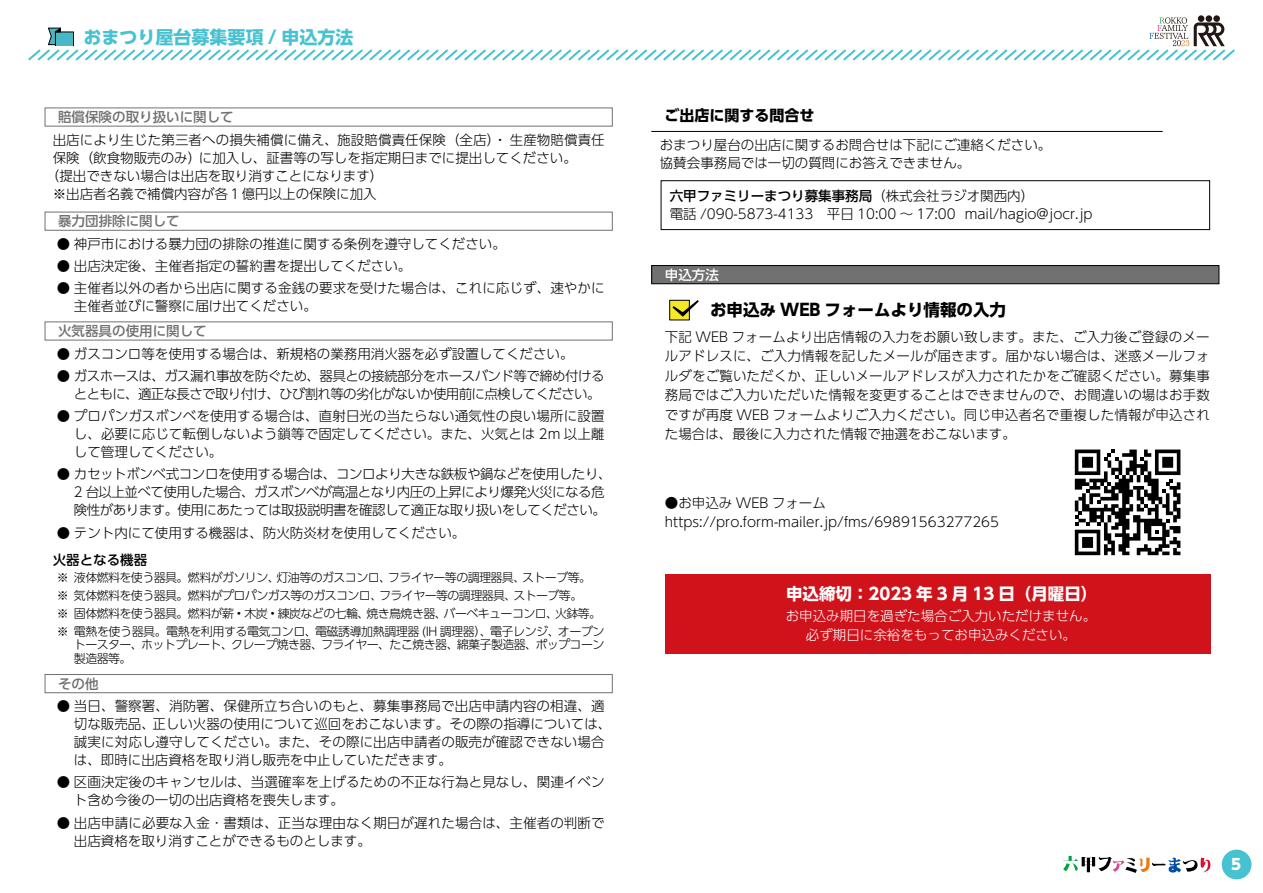
<style>
.page{position:relative;width:1263px;height:893px;background:#fff}
.page>*{position:absolute;margin:0;border:0;box-sizing:border-box;transform-origin:0 0}
.t1{font:700 18px "UD Shin Go Pro";color:#47c2d1}
.t2{font:700 16.5px "UD Shin Go Pro";color:#fff}
.t3{font:700 16.5px "UD Shin Go Pro";color:#000}
.t4{font:700 15px "UD Shin Go Pro";color:#000}
.t5{font:800 15px "UD Shin Go Pro";color:#fff}
.t6{font:300 13.5px/18px "UD Shin Go Pro";color:#000}
.t7{font:300 13.5px/18px "UD Shin Go Pro";letter-spacing:-.04em;color:#000}
.t8{font:300 13.5px/19.5px "UD Shin Go Pro";color:#fff;text-align:center}
.t9{font:500 13.5px "UD Shin Go Pro";color:#727171}
.t10{font:500 13.5px "UD Shin Go Pro";color:#000}
.t11{font:500 13.5px "UD Shin Go Pro";color:#fff}
.t12{font:300 12px/17.7px "UD Shin Go Pro";letter-spacing:-.05em;color:#000}
.s1{font-weight:500}
</style>
<div class="page">
<svg style="left:1063px;top:856px;width:147px;height:17px"></svg>
<div style="left:1198px;top:15px;width:6px;height:7px;background:#221714;border-radius:50%"></div>
<div style="left:1222px;top:850px;width:29px;height:29px;background:#47c2d1;border-radius:50%"></div>
<div style="left:45px;top:321px;width:568px;height:19px;border:1px solid #727171"></div>
<hr style="left:651px;top:131px;width:512px;height:1px;background:#000">
<div style="left:661px;top:181px;width:549px;height:49px;border:1px solid #000"></div>
<svg style="left:28px;top:17px;width:1207px;height:43px"></svg>
<div style="left:652px;top:266px;width:567px;height:18px;background:#727171"></div>
<div style="left:651px;top:265px;width:568px;height:19px;border:1px solid #000"></div>
<div style="left:670px;top:300px;width:19px;height:20px;background:#f3e82a"></div>
<div style="left:669px;top:300px;width:21px;height:20px;border:1px solid #040000"></div>
<svg style="left:672px;top:300px;width:27px;height:17px"></svg>
<svg style="left:1075px;top:450px;width:105px;height:105px"></svg>
<div style="left:665px;top:574px;width:545px;height:79px;background:#d0121b"></div>
<div style="left:45px;top:212px;width:568px;height:19px;border:1px solid #727171"></div>
<div style="left:45px;top:674px;width:568px;height:19px;border:1px solid #727171"></div>
<h1 class="t1" style="left:83px;top:22px;width:271px">おまつり屋台募集要項 / 申込方法</h1>
<p class="t9" style="left:58px;top:106px;width:177px">賠償保険の取り扱いに関して</p>
<p class="t6" style="left:199px;top:130px;width:407px;text-indent:-146px">出店により生じた第三者への損失補償に備え、施設賠償責任保険（全店）・生産物賠償責任に加入し、証書等の写しを指定期日までに提出してください。</p>
<p class="t6" style="left:53px;top:148px;width:150px">保険（飲食物販売のみ）</p>
<p class="t6" style="left:46px;top:166px;width:339px">（提出できない場合は出店を取り消すことになります(</p>
<p class="t6" style="left:53px;top:184px;width:326px">※出店者名義で補償内容が各１億円以上の保険に加入</p>
<p class="t9" style="left:58px;top:210px;width:123px">暴力団排除に関して</p>
<p class="t6" style="left:57px;top:232px;width:549px;line-height:22.2px">⁃ 神戸市における暴力団の排除の推進に関する条例を遵守してください。<br>⁃ 出店決定後、主催者指定の誓約書を提出してください。<br>⁃ 主催者以外の者から出店に関する金銭の要求を受けた場合は、これに応じず、速やかに</p>
<p class="t6" style="left:74px;top:297px;width:244px">主催者並びに警察に届け出てください。</p>
<p class="t9" style="left:58px;top:320px;width:150px">火気器具の使用に関して</p>
<p class="t7" style="left:57px;top:342px;width:549px;line-height:22.2px">⁃ ガスコンロ等を使用する場合は、新規格の業務用消火器を必ず設置してください。<br>⁃ ガスホースは、ガス漏れ事故を防ぐため、器具との接続部分をホースバンド等で締め付ける</p>
<p class="t6" style="left:57px;top:382px;width:549px;line-height:22.2px;text-align:right">とともに、適正な長さで取り付け、ひび割れ等の劣化がないか使用前に点検してください。<br>⁃ プロパンガスボンベを使用する場合は、直射日光の当たらない通気性の良い場所に設置</p>
<p class="t6" style="left:74px;top:424px;width:532px">し、必要に応じて転倒しないよう鎖等で固定してください。また、火気とは 2m 以上離して管理してください。</p>
<p class="t7" style="left:74px;top:465px;width:539px;text-indent:-17px">⁃ カセットボンベ式コンロを使用する場合は、コンロより大きな鉄板や鍋などを使用したり、<br>2 台以上並べて使用した場合、ガスボンベが高温となり内圧の上昇により爆発火災になる危険性があります。使用にあたっては取扱説明書を確認して適正な取り扱いをしてください。</p>
<p class="t6" style="left:57px;top:523px;width:410px">⁃ テント内にて使用する機器は、防火防炎材を使用してください。</p>
<p class="t12" style="left:522px;top:568px;width:71px">ストーブ等。</p>
<p class="t10" style="left:53px;top:549px;width:96px">火器となる機器</p>
<p class="t12" style="left:57px;top:568px;width:224px">※ 液体燃料を使う器具。燃料がガソリン、</p>
<p class="t12" style="left:277px;top:568px;width:116px">灯油等のガスコンロ、</p>
<p class="t12" style="left:388px;top:568px;width:139px">フライヤー等の調理器具、</p>
<p class="t12" style="left:57px;top:586px;width:327px">※ 気体燃料を使う器具。燃料がプロパンガス等のガスコンロ、</p>
<p class="t12" style="left:513px;top:586px;width:71px">ストーブ等。</p>
<p class="t12" style="left:379px;top:586px;width:139px">フライヤー等の調理器具、</p>
<p class="t12" style="left:57px;top:604px;width:549px">※ 固体燃料を使う器具。燃料が薪 • 木炭 • 練炭などの七輪、<br>※ 電熱を使う器具。電熱を利用する電気コンロ、電磁誘導加熱調理器 I H( 調理器）、電子レンジ、オーブン</p>
<p class="t12" style="left:535px;top:635px;width:71px">ポップコーン</p>
<p class="t12" style="left:444px;top:604px;width:116px">バーベキューコンロ、</p>
<p class="t12" style="left:555px;top:604px;width:48px">火鉢等。</p>
<p class="t12" style="left:366px;top:604px;width:82px">焼き鳥焼き器、</p>
<p class="t12" style="left:141px;top:635px;width:93px">ホットプレート、</p>
<p class="t12" style="left:231px;top:635px;width:93px">クレープ焼き器、</p>
<p class="t12" style="left:457px;top:635px;width:82px">綿菓子製造器、</p>
<p class="t12" style="left:321px;top:635px;width:139px">フライヤー、たこ焼き器、</p>
<p class="t12" style="left:74px;top:637px;width:71px;line-height:13.5px">トースター、製造器等。</p>
<p class="t9" style="left:58px;top:673px;width:42px">その他</p>
<p class="t6" style="left:152px;top:696px;width:460px;text-indent:-95px">⁃ 当日、警察署、消防署、保健所立ち合いのもと、募集事務局で出店申請内容の相違、適正しい火器の使用について巡回をおこないます。その際の指導については、</p>
<p class="t6" style="left:74px;top:714px;width:532px">切な販売品、<br>誠実に対応し遵守してください。また、その際に出店申請者の販売が確認できない場合は、即時に出店資格を取り消し販売を中止していただきます。</p>
<p class="t6" style="left:74px;top:773px;width:532px;text-indent:-17px">⁃ 区画決定後のキャンセルは、当選確率を上げるための不正な行為と見なし、関連イベント含め今後の一切の出店資格を喪失します。</p>
<p class="t6" style="left:74px;top:813px;width:532px;text-indent:-17px">⁃ 出店申請に必要な入金･書類は、正当な理由なく期日が遅れた場合は、主催者の判断で出店資格を取り消すことができるものとします。</p>
<p class="t4" style="left:664px;top:104px;width:151px">ご出店に関する問合せ</p>
<p class="t6" style="left:660px;top:135px;width:393px">おまつり屋台の出店に関するお問合せは下記にご連絡ください。協賛会事務局では一切の質問にお答えできません。</p>
<p class="t6" style="left:965px;top:187px;width:129px;text-indent:-295px"><span class="s1">六甲ファミリーまつり募集事務局</span>（株式会社ラジオ関西内( mail/hagio@jocr.jp</p>
<p class="t6" style="left:670px;top:205px;width:287px">電話 /090-5873-4133　平日 10:00 ～ 17:00</p>
<p class="t11" style="left:665px;top:264px;width:55px">申込方法</p>
<p class="t3" style="left:710px;top:297px;width:298px">お申込み WEB フォームより情報の入力</p>
<p class="t6" style="left:665px;top:326px;width:547px;line-height:19.5px;text-align:justify">下記 WEB フォームより出店情報の入力をお願い致します。また、ご入力後ご登録のメールアドレスに、ご入力情報を記したメールが届きます。届かない場合は、迷惑メールフォルダをご覧いただくか、正しいメールアドレスが入力されたかをご確認ください。募集事務局ではご入力いただいた情報を変更することはできませんので、お間違いの場はお手数ですが再度 WEB フォームよりご入力ください。同じ申込者名で重複した情報が申込された場合は、最後に入力された情報で抽選をおこないます。</p>
<p class="t6" style="left:665px;top:492px;width:336px;line-height:19.5px">●お申込み WEB フォームhttps://pro.form-mailer.jp/fms/69891563277265</p>
<p class="t2" style="left:786px;top:580px;width:313px">申込締切：2023 年 3 月 13 日（月曜日(</p>
<p class="t8" style="left:786px;top:605px;width:312px">お申込み期日を過ぎた場合ご入力いただけません。必ず期日に余裕をもってお申込みください。</p>
<p class="t5" style="left:1231px;top:852px;width:11px">5</p>
</div>
